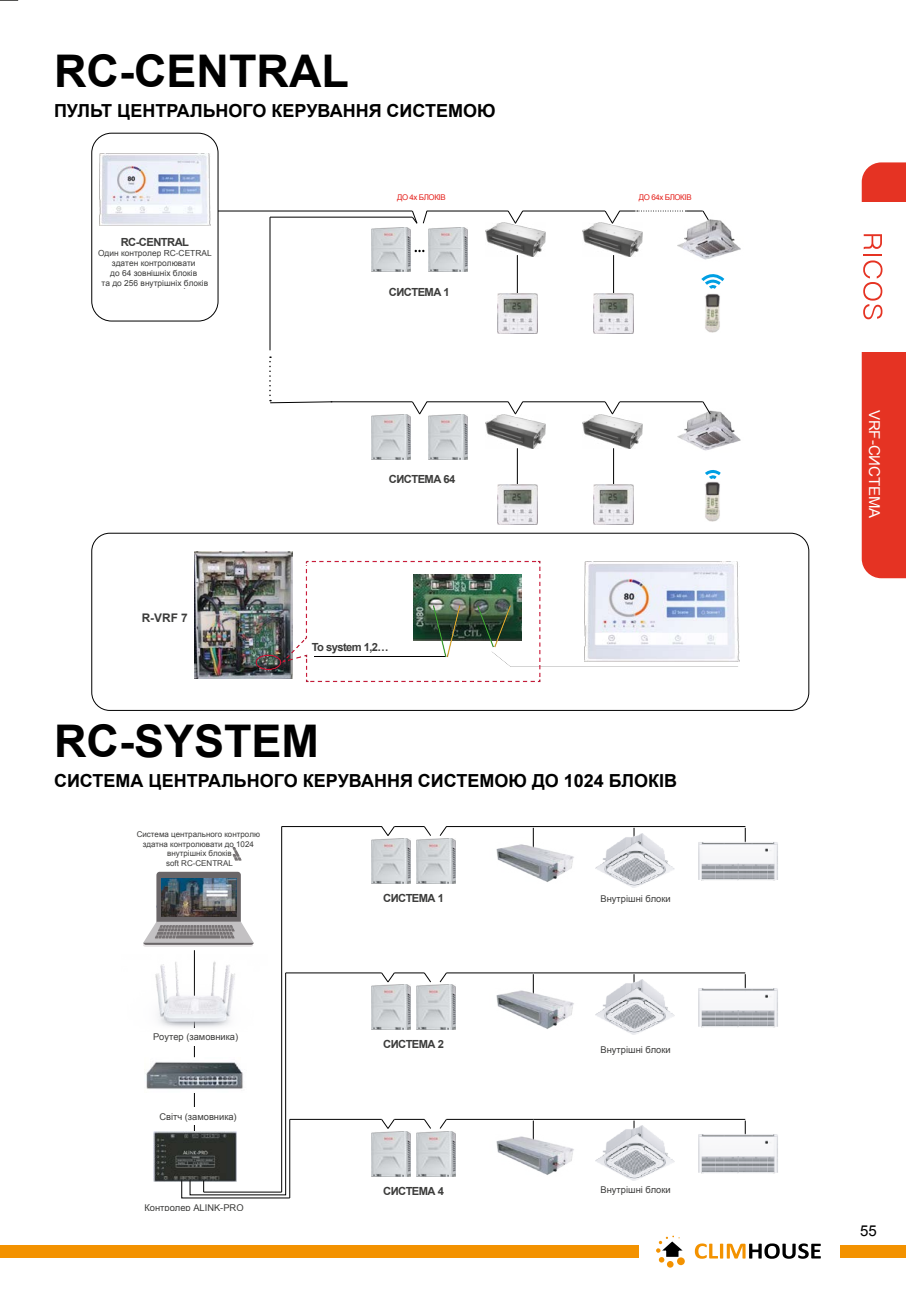
<style>
.page{position:relative;width:906px;height:1289px;background:#fff}
.page>*{position:absolute;margin:0;border:0;box-sizing:border-box;transform-origin:0 0}
.t1{font:700 45px "Arial";color:#000}
.t2{font:700 18px "Arial";color:#000}
.t3{font:15px "Arial";color:#fff}
.t4{font:15px "Arial";color:#000}
.t5{font:700 11.85px "Arial";color:#3c3c3b}
.t6{font:700 11.1px "Arial";letter-spacing:-.05em;color:#3c3c3b}
.t7{font:9.3px "Arial";color:#3c3c3b}
.t8{font:8.4px/10.1px "Arial";color:#3c3c3b;text-align:center}
.t9{font:7.95px/9.6px "Arial";color:#3c3c3b;text-align:center}
.t10{font:7.95px "Arial";letter-spacing:-.05em;color:#e5231e}
</style>
<div class="page">
<svg style="left:695px;top:1243px;width:126px;height:15px"></svg>
<div style="left:677px;top:1257px;width:8px;height:8px;background:#f39200;border-radius:50%"></div>
<div style="left:667px;top:1260px;width:6px;height:7px;background:#f39200;border-radius:50%"></div>
<svg style="left:656px;top:1235px;width:28px;height:27px"></svg>
<div style="left:0;top:1244px;width:638px;height:13px;background:#f39200"></div>
<div style="left:840px;top:1244px;width:66px;height:13px;background:#f39200"></div>
<svg style="left:861px;top:162px;width:45px;height:416px"></svg>
<svg style="left:0;top:0;width:18px;height:1px"></svg>
<hr style="left:517px;top:448px;width:1px;height:38px;background:#000">
<hr style="left:613px;top:448px;width:1px;height:38px;background:#000">
<div style="left:92px;top:133px;width:126px;height:188px;border:1px solid #000;border-radius:20px"></div>
<hr style="left:517px;top:255px;width:1px;height:38px;background:#000">
<hr style="left:613px;top:255px;width:1px;height:38px;background:#000">
<img style="left:677px;top:410px;width:64px;height:41px">
<img style="left:705px;top:293px;width:15px;height:40px">
<img style="left:705px;top:482px;width:15px;height:39px">
<hr style="left:270px;top:217px;width:1px;height:133px;background:#000">
<svg style="left:269px;top:356px;width:64px;height:47px"></svg>
<hr style="left:331px;top:401px;width:81px;height:1px;background:#000">
<hr style="left:427px;top:401px;width:81px;height:1px;background:#000">
<hr style="left:522px;top:401px;width:83px;height:1px;background:#000">
<hr style="left:620px;top:401px;width:83px;height:1px;background:#000">
<svg style="left:702px;top:401px;width:9px;height:13px"></svg>
<svg style="left:412px;top:401px;width:15px;height:13px"></svg>
<svg style="left:507px;top:401px;width:16px;height:13px"></svg>
<svg style="left:604px;top:401px;width:16px;height:13px"></svg>
<hr style="left:218px;top:211px;width:194px;height:1px;background:#000">
<hr style="left:427px;top:211px;width:81px;height:1px;background:#000">
<hr style="left:522px;top:211px;width:83px;height:1px;background:#000">
<hr style="left:270px;top:217px;width:142px;height:1px;background:#000">
<svg style="left:412px;top:210px;width:5px;height:14px"></svg>
<svg style="left:423px;top:210px;width:4px;height:14px"></svg>
<svg style="left:507px;top:210px;width:16px;height:12px"></svg>
<img style="left:677px;top:219px;width:64px;height:41px">
<svg style="left:414px;top:250px;width:10px;height:2px"></svg>
<svg style="left:604px;top:210px;width:107px;height:14px"></svg>
<svg style="left:701px;top:274px;width:24px;height:15px"></svg>
<svg style="left:705px;top:470px;width:16px;height:12px"></svg>
<img style="left:194px;top:552px;width:98px;height:126px">
<svg style="left:253px;top:652px;width:26px;height:18px"></svg>
<svg style="left:279px;top:560px;width:459px;height:122px"></svg>
<svg style="left:493px;top:602px;width:19px;height:45px"></svg>
<img style="left:99px;top:153px;width:112px;height:73px">
<img style="left:584px;top:561px;width:155px;height:100px">
<img style="left:371px;top:227px;width:39px;height:45px">
<img style="left:428px;top:227px;width:39px;height:45px">
<img style="left:371px;top:414px;width:39px;height:45px">
<img style="left:428px;top:414px;width:39px;height:45px">
<img style="left:371px;top:838px;width:39px;height:45px">
<img style="left:416px;top:838px;width:39px;height:45px">
<img style="left:498px;top:484px;width:40px;height:40px">
<img style="left:593px;top:484px;width:40px;height:40px">
<img style="left:485px;top:414px;width:60px;height:34px">
<img style="left:582px;top:414px;width:60px;height:34px">
<img style="left:498px;top:293px;width:40px;height:40px">
<img style="left:593px;top:293px;width:40px;height:40px">
<img style="left:485px;top:222px;width:60px;height:35px">
<img style="left:582px;top:222px;width:60px;height:35px">
<div style="left:92px;top:533px;width:717px;height:177px;border:1px solid #000;border-radius:18px"></div>
<hr style="left:194px;top:950px;width:1px;height:206px;background:#000">
<div style="left:156px;top:871px;width:85px;height:53px;background:#6a6668;border-radius:3px"></div>
<svg style="left:143px;top:874px;width:111px;height:72px"></svg>
<svg style="left:232px;top:847px;width:10px;height:13px"></svg>
<img style="left:161px;top:878px;width:75px;height:39px">
<img style="left:155px;top:954px;width:75px;height:73px">
<img style="left:146px;top:1062px;width:35px;height:27px">
<img style="left:153px;top:1131px;width:28px;height:50px">
<hr style="left:282px;top:826px;width:463px;height:1px;background:#000">
<hr style="left:533px;top:827px;width:1px;height:45px;background:#000">
<hr style="left:634px;top:827px;width:1px;height:45px;background:#000">
<hr style="left:745px;top:827px;width:1px;height:45px;background:#000">
<img style="left:496px;top:837px;width:78px;height:45px">
<img style="left:595px;top:833px;width:79px;height:54px">
<img style="left:698px;top:836px;width:80px;height:45px">
<hr style="left:533px;top:974px;width:1px;height:45px;background:#000">
<hr style="left:634px;top:974px;width:1px;height:45px;background:#000">
<hr style="left:745px;top:974px;width:1px;height:45px;background:#000">
<img style="left:496px;top:983px;width:78px;height:46px">
<img style="left:595px;top:979px;width:79px;height:55px">
<img style="left:698px;top:982px;width:80px;height:46px">
<hr style="left:533px;top:1120px;width:1px;height:45px;background:#000">
<hr style="left:634px;top:1120px;width:1px;height:45px;background:#000">
<hr style="left:745px;top:1120px;width:1px;height:45px;background:#000">
<img style="left:496px;top:1130px;width:78px;height:45px">
<img style="left:595px;top:1125px;width:79px;height:55px">
<img style="left:698px;top:1129px;width:80px;height:45px">
<hr style="left:281px;top:826px;width:1px;height:366px;background:#000">
<div style="left:382px;top:814px;width:64px;height:19px;background:#fff;border-radius:10px"></div>
<svg style="left:424px;top:826px;width:7px;height:10px"></svg>
<svg style="left:381px;top:826px;width:14px;height:10px"></svg>
<svg style="left:439px;top:826px;width:8px;height:10px"></svg>
<hr style="left:394px;top:826px;width:30px;height:1px;background:#000">
<img style="left:371px;top:984px;width:39px;height:45px">
<img style="left:416px;top:984px;width:39px;height:45px">
<svg style="left:424px;top:972px;width:7px;height:10px"></svg>
<svg style="left:381px;top:972px;width:14px;height:10px"></svg>
<svg style="left:439px;top:973px;width:8px;height:9px"></svg>
<hr style="left:394px;top:972px;width:30px;height:1px;background:#000">
<img style="left:371px;top:1131px;width:39px;height:45px">
<img style="left:416px;top:1131px;width:39px;height:45px">
<svg style="left:424px;top:1119px;width:7px;height:9px"></svg>
<svg style="left:381px;top:1118px;width:14px;height:10px"></svg>
<svg style="left:440px;top:1118px;width:7px;height:10px"></svg>
<hr style="left:394px;top:1119px;width:30px;height:1px;background:#000">
<svg style="left:181px;top:972px;width:109px;height:226px"></svg>
<hr style="left:446px;top:1119px;width:87px;height:1px;background:#000">
<hr style="left:290px;top:1119px;width:92px;height:1px;background:#000">
<hr style="left:533px;top:1119px;width:212px;height:1px;background:#000">
<hr style="left:446px;top:972px;width:87px;height:1px;background:#000">
<hr style="left:286px;top:972px;width:96px;height:1px;background:#000">
<hr style="left:533px;top:972px;width:212px;height:1px;background:#000">
<h1 class="t1" style="left:54px;top:41px;width:296px">RC-CENTRAL</h1>
<h2 class="t2" style="left:54px;top:98px;width:443px">ПУЛЬТ ЦЕНТРАЛЬНОГО КЕРУВАННЯ СИСТЕМОЮ</h2>
<p class="t10" style="left:397px;top:192px;width:50px">ДО 4х БЛОКІВ</p>
<p class="t10" style="left:639px;top:192px;width:54px">ДО 64х БЛОКІВ</p>
<p class="t6" style="left:121px;top:235px;width:70px">RC-CENTRAL</p>
<p class="t8" style="left:98px;top:248px;width:115px">Один контролер RC-CETRAL здатен контролювати<br>до 64 зовнішніх блоків<br>та до 256 внутрішніх блоків</p>
<p class="t8" style="left:183px;top:281px;width:4px">.</p>
<p class="t6" style="left:389px;top:284px;width:62px">СИСТЕМА 1</p>
<p class="t5" style="left:142px;top:610px;width:48px">R-VRF 7</p>
<p class="t6" style="left:389px;top:472px;width:68px">СИСТЕМА 64</p>
<p class="t6" style="left:312px;top:640px;width:78px">To system 1,2…</p>
<h1 class="t1" style="left:54px;top:711px;width:267px">RC-SYSTEM</h1>
<h2 class="t2" style="left:54px;top:768px;width:624px">СИСТЕМА ЦЕНТРАЛЬНОГО КЕРУВАННЯ СИСТЕМОЮ ДО 1024 БЛОКІВ</h2>
<p class="t9" style="left:137px;top:829px;width:125px">Система центрального контролю здатна контролювати до 1024 внутрішніх блоків<br>soft RC-CENTRAL</p>
<p class="t7" style="left:153px;top:1031px;width:87px">Роутер (замовника)</p>
<p class="t7" style="left:159px;top:1110px;width:79px">Світч (замовника)</p>
<p class="t7" style="left:144px;top:1201px;width:101px">Контролер ALINK-PRO</p>
<p class="t6" style="left:383px;top:890px;width:62px">СИСТЕМА 1</p>
<p class="t6" style="left:383px;top:1036px;width:62px">СИСТЕМА 2</p>
<p class="t6" style="left:383px;top:1183px;width:62px">СИСТЕМА 4</p>
<p class="t7" style="left:600px;top:892px;width:72px">Внутрішні блоки</p>
<p class="t7" style="left:600px;top:1043px;width:72px">Внутрішні блоки</p>
<p class="t7" style="left:600px;top:1183px;width:72px">Внутрішні блоки</p>
<h3 class="t3" style="left:884px;top:409px;width:110px;rotate:90deg">VRF-СИСТЕМА</h3>
<h3 class="t4" style="left:860px;top:1220px;width:18px">55</h3>
</div>
